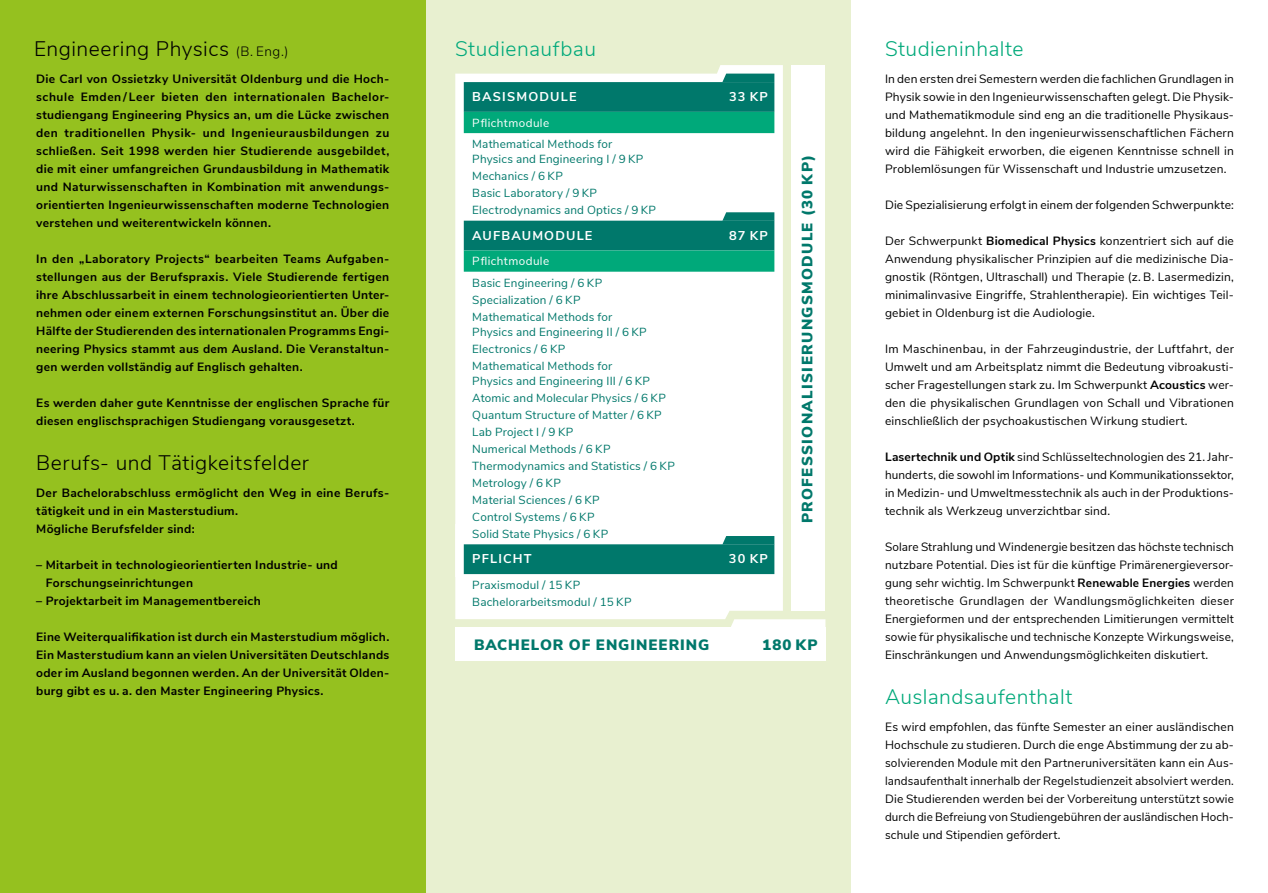
<style>
.page{position:relative;width:1268px;height:893px;background:#fff}
.page>*{position:absolute;margin:0;border:0;box-sizing:border-box;transform-origin:0 0}
.t1{font:300 21px "Nunito Sans";letter-spacing:.025em;color:#000}
.t2{font:300 21px "Nunito Sans";letter-spacing:.02em;color:#00a97a}
.t3{font:900 15px "Nunito Sans";letter-spacing:.08em;color:#00786b}
.t4{font:700 12.75px "Nunito Sans";letter-spacing:.095em;color:#fff}
.t5{font:12.75px "Nunito Sans";color:#fff}
.t6{font:12px/18px "Nunito Sans";letter-spacing:.01em;color:#000;text-align:justify}
.t7{font:700 12px/18px "Nunito Sans";letter-spacing:.025em;color:#000;text-align:justify}
.t8{font:11.7px/17px "Nunito Sans";letter-spacing:.015em;color:#00786b}
.t9{font:11.7px "Nunito Sans";letter-spacing:.035em;color:#fff}
.s1{font-size:13.5px}
.s2{font-weight:700}
</style>
<div class="page">
<div style="left:425px;top:0;width:425px;height:893px;background:#e8f0d0"></div>
<div style="left:0;top:0;width:425px;height:893px;background:#95c11f"></div>
<svg style="left:455px;top:65px;width:327px;height:459px;fill:#fff"></svg>
<div style="left:791px;top:65px;width:33px;height:546px;background:#fff"></div>
<svg style="left:463px;top:82px;width:311px;height:442px;background:#e4f0ef"></svg>
<svg style="left:463px;top:112px;width:311px;height:160px;background:#8bcec0"></svg>
<div style="left:455px;top:628px;width:370px;height:33px;background:#fff"></div>
<svg style="left:722px;top:74px;width:52px;height:8px"></svg>
<svg style="left:722px;top:212px;width:52px;height:9px"></svg>
<svg style="left:455px;top:524px;width:370px;height:104px"></svg>
<h1 class="t1" style="left:34px;top:33px;width:256px">Engineering Physics <span class="s1">(B. Eng.)</span></h1>
<p class="t7" style="left:36px;top:69px;width:354px">Die Carl von Ossietzky Universität Oldenburg und die Hoch&shy;schule Emden / Leer bieten den internationalen Bachelor&shy;studiengang Engineering Physics an, um die Lücke zwischen den traditionellen Physik- und Ingenieurausbildungen zu schließen. Seit 1998 werden hier Studierende ausgebildet, die mit einer umfangreichen Grundausbildung in Mathematik und Naturwissenschaften in Kombination mit anwendungs&shy;orientierten Ingenieurwissenschaften moderne Technologien verstehen und weiterentwickeln können.</p>
<p class="t7" style="left:36px;top:249px;width:354px">In den „Laboratory Projects“ bearbeiten Teams Aufgaben&shy;stellungen aus der Berufspraxis. Viele Studierende fertigen ihre Abschlussarbeit in einem technologieorientierten Unter&shy;nehmen oder einem externen Forschungsinstitut an. Über die Hälfte der Studierenden des internationalen Programms Engi&shy;neering Physics stammt aus dem Ausland. Die Veranstaltun&shy;gen werden vollständig auf Englisch gehalten.</p>
<p class="t7" style="left:36px;top:393px;width:354px">Es werden daher gute Kenntnisse der englischen Sprache für diesen englischsprachigen Studiengang vorausgesetzt.</p>
<h1 class="t1" style="left:36px;top:447px;width:274px">Berufs- und Tätigkeitsfelder</h1>
<p class="t7" style="left:36px;top:483px;width:354px;text-align:left">Der Bachelorabschluss ermöglicht den Weg in eine Berufs&shy;tätigkeit und in ein Masterstudium.<br>Mögliche Berufsfelder sind:</p>
<p class="t7" style="left:46px;top:555px;width:293px;text-indent:-9px">– Mitarbeit in technologieorientierten Industrie- und<br>Forschungseinrichtungen</p>
<p class="t7" style="left:36px;top:591px;width:226px">– Projektarbeit im Managementbereich</p>
<p class="t7" style="left:36px;top:627px;width:354px">Eine Weiterqualifikation ist durch ein Masterstudium möglich.<br>Ein Masterstudium kann an vielen Universitäten Deutschlands oder im Ausland begonnen werden. An der Universität Olden&shy;burg gibt es u. a. den Master Engineering Physics.</p>
<h1 class="t2" style="left:455px;top:33px;width:142px">Studienaufbau</h1>
<h1 class="t2" style="left:884px;top:33px;width:140px">Studieninhalte</h1>
<p class="t5" style="left:729px;top:89px;width:36px">30 KP</p>
<p class="t6" style="left:884px;top:69px;width:350px">In den ersten drei Semestern werden die fachlichen Grundlagen in Physik sowie in den Ingenieurwissenschaften gelegt. Die Physik&shy;und Mathematikmodule sind eng an die traditionelle Physikaus&shy;bildung angelehnt. In den ingenieurwissenschaftlichen Fächern wird die Fähigkeit erworben, die eigenen Kenntnisse schnell in Problemlösungen für Wissenschaft und Industrie umzusetzen.</p>
<p class="t6" style="left:884px;top:195px;width:350px">Die Spezialisierung erfolgt in einem der folgenden Schwerpunkte:</p>
<p class="t6" style="left:884px;top:231px;width:350px">Der Schwerpunkt <span class="s2">Biomedical Physics</span> konzentriert sich auf die Anwendung physikalischer Prinzipien auf die medizinische Dia&shy;gnostik (Röntgen, Ultraschall) und Therapie (z. B. Lasermedizin, minimalinvasive Eingriffe, Strahlentherapie). Ein wichtiges Teil&shy;gebiet in Oldenburg ist die Audiologie.</p>
<p class="t6" style="left:884px;top:339px;width:350px">Im Maschinenbau, in der Fahrzeugindustrie, der Luftfahrt, der Umwelt und am Arbeitsplatz nimmt die Bedeutung vibroakusti&shy;scher Fragestellungen stark zu. Im Schwerpunkt <span class="s2">Acoustics</span> wer&shy;den die physikalischen Grundlagen von Schall und Vibrationen einschließlich der psychoakustischen Wirkung studiert.</p>
<p class="t6" style="left:884px;top:447px;width:350px"><span class="s2">Lasertechnik und Optik</span> sind Schlüsseltechnologien des 21. Jahr&shy;hunderts, die sowohl im Informations- und Kommunikationssektor, in Medizin- und Umweltmesstechnik als auch in der Produktions&shy;technik als Werkzeug unverzichtbar sind.</p>
<p class="t6" style="left:884px;top:537px;width:350px">Solare Strahlung und Windenergie besitzen das höchste technisch nutzbare Potential. Dies ist für die künftige Primärenergieversor&shy;gung sehr wichtig. Im Schwerpunkt <span class="s2">Renewable Energies</span> werden theoretische Grundlagen der Wandlungsmöglichkeiten dieser Energieformen und der entsprechenden Limitierungen vermittelt sowie für physikalische und technische Konzepte Wirkungsweise, Einschränkungen und Anwendungsmöglichkeiten diskutiert.</p>
<h1 class="t2" style="left:884px;top:681px;width:189px">Auslandsaufenthalt</h1>
<p class="t6" style="left:884px;top:717px;width:350px">Es wird empfohlen, das fünfte Semester an einer ausländischen Hochschule zu studieren. Durch die enge Abstimmung der zu ab&shy;solvierenden Module mit den Partneruniversitäten kann ein Aus&shy;landsaufenthalt innerhalb der Regelstudienzeit absolviert werden.<br>Die Studierenden werden bei der Vorbereitung unterstützt sowie durch die Befreiung von Studiengebühren der ausländischen Hoch&shy;schule und Stipendien gefördert.</p>
<p class="t4" style="left:472px;top:87px;width:106px">BASISMODULE</p>
<p class="t4" style="left:729px;top:87px;width:40px">33 KP</p>
<p class="t9" style="left:472px;top:114px;width:78px">Pflichtmodule</p>
<p class="t8" style="left:472px;top:136px;width:173px;line-height:15px">Mathematical Methods for<br>Physics and Engineering I / 9 KP</p>
<p class="t8" style="left:472px;top:167px;width:185px">Mechanics / 6 KP<br>Basic Laboratory / 9 KP<br>Electrodynamics and Optics / 9 KP</p>
<p class="t4" style="left:472px;top:226px;width:122px">AUFBAUMODULE</p>
<p class="t4" style="left:728px;top:226px;width:40px">87 KP</p>
<p class="t9" style="left:472px;top:253px;width:78px">Pflichtmodule</p>
<p class="t8" style="left:472px;top:273px;width:141px">Basic Engineering / 6 KP<br>Specialization / 6 KP<br>Mathematical Methods for</p>
<p class="t8" style="left:472px;top:322px;width:176px">Physics and Engineering II / 6 KP<br>Electronics / 6 KP<br>Mathematical Methods for</p>
<p class="t8" style="left:472px;top:371px;width:204px">Physics and Engineering III / 6 KP<br>Atomic and Molecular Physics / 6 KP<br>Quantum Structure of Matter / 6 KP<br>Lab Project I / 9 KP<br>Numerical Methods / 6 KP<br>Thermodynamics and Statistics / 6 KP<br>Metrology / 6 KP<br>Material Sciences / 6 KP<br>Control Systems / 6 KP<br>Solid State Physics / 6 KP</p>
<p class="t4" style="left:472px;top:550px;width:61px">PFLICHT</p>
<p class="t4" style="left:728px;top:550px;width:41px">30 KP</p>
<p class="t8" style="left:472px;top:576px;width:161px">Praxismodul / 15 KP<br>Bachelorarbeitsmodul / 15 KP</p>
<p class="t3" style="left:474px;top:634px;width:237px">BACHELOR OF ENGINEERING</p>
<p class="t3" style="left:762px;top:634px;width:57px">180 KP</p>
<p class="t3" style="left:796px;top:523px;width:369px;rotate:-90deg">PROFESSIONALISIERUNGSMODULE (30 KP)</p>
</div>
